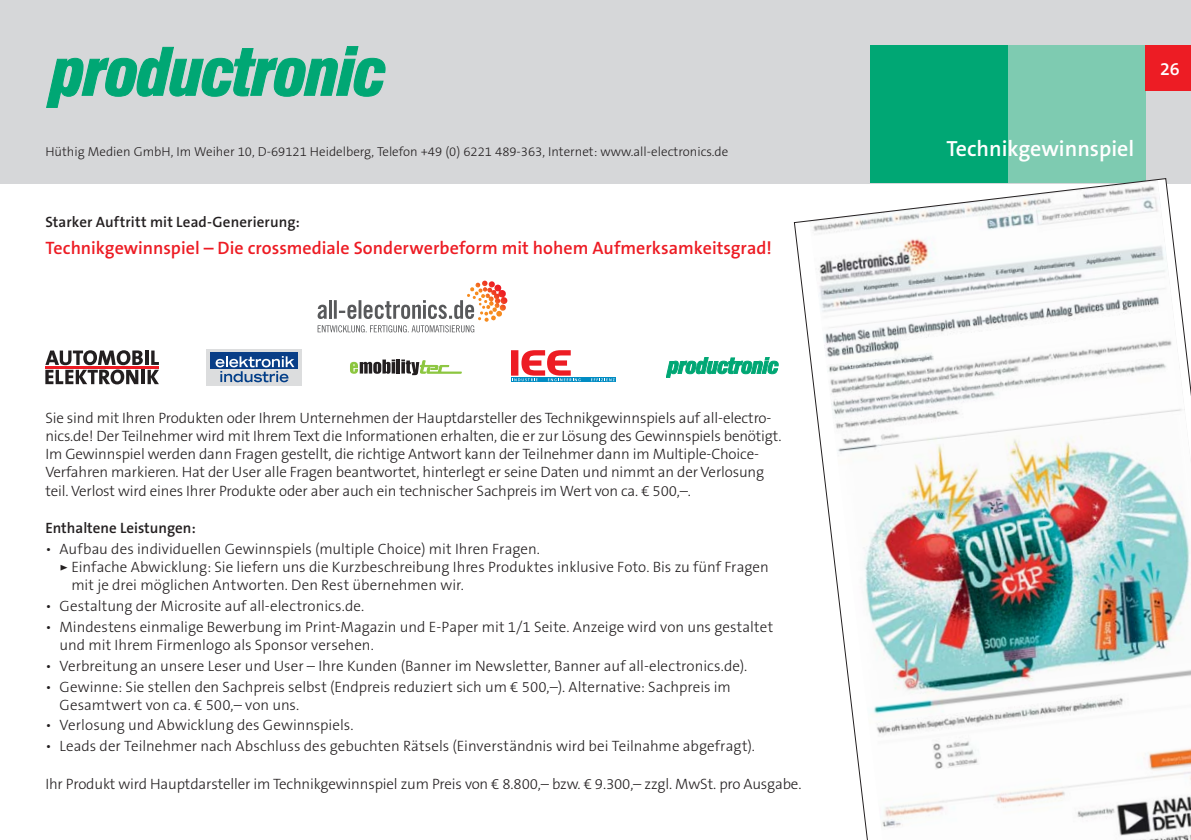
<style>
.page{position:relative;width:1191px;height:840px;background:#fff}
.page>*{position:absolute;margin:0;border:0;box-sizing:border-box;transform-origin:0 0}
.t1{font:600 22px "The Sans Os F";color:#fff}
.t2{font:600 18px "The Sans Os F";letter-spacing:.005em;color:#ed1c24}
.t3{font:600 18px "The Sans Os F";color:#fff}
.t4{font:300 15px/18px "The Sans Os F";letter-spacing:-.01em;color:#231f20}
.t5{font:600 15px "The Sans Os F";letter-spacing:.005em;color:#231f20}
.t6{font:300 13px "The Sans Os F";color:#231f20}
</style>
<div class="page">
<div style="left:0;top:0;width:1191px;height:183px;background:#d6d7d9"></div>
<div style="left:1008px;top:45px;width:137px;height:138px;background:#7ecbb1"></div>
<div style="left:870px;top:45px;width:138px;height:138px;background:#00a774"></div>
<div style="left:1145px;top:45px;width:46px;height:46px;background:#ed1c24"></div>
<svg style="left:46px;top:46px;width:340px;height:62px"></svg>
<img style="left:793px;top:178px;width:398px;height:661px">
<svg style="left:317px;top:325px;width:157px;height:7px"></svg>
<svg style="left:317px;top:280px;width:190px;height:39px"></svg>
<svg style="left:45px;top:350px;width:114px;height:34px"></svg>
<svg style="left:350px;top:359px;width:45px;height:14px"></svg>
<hr style="left:396px;top:359px;width:4px;height:14px;background:#231f20">
<svg style="left:401px;top:359px;width:61px;height:16px"></svg>
<div style="left:207px;top:349px;width:95px;height:36px;background:#dcddde"></div>
<div style="left:210px;top:352px;width:88px;height:17px;background:#093e87"></div>
<svg style="left:216px;top:356px;width:78px;height:26px"></svg>
<svg style="left:666px;top:357px;width:112px;height:20px"></svg>
<svg style="left:511px;top:377px;width:105px;height:5px"></svg>
<svg style="left:591px;top:378px;width:23px;height:3px"></svg>
<div style="left:511px;top:350px;width:7px;height:25px;background:#ed1c24"></div>
<svg style="left:512px;top:350px;width:68px;height:31px"></svg>
<p class="t6" style="left:45px;top:145px;width:684px">Hüthig Medien GmbH, Im Weiher 10, D-69121 Heidelberg, Telefon +49 (0) 6221 489-363, Internet: www.all-electronics.de</p>
<p class="t5" style="left:45px;top:214px;width:256px">Starker Auftritt mit Lead-Generierung:</p>
<p class="t2" style="left:45px;top:239px;width:728px">Technikgewinnspiel – Die crossmediale Sonderwerbeform mit hohem Aufmerksamkeitsgrad!</p>
<p class="t4" style="left:45px;top:410px;width:737px">Sie sind mit Ihren Produkten oder Ihrem Unternehmen der Hauptdarsteller des Technikgewinnspiels auf all-electro&shy;nics.de! Der Teilnehmer wird mit Ihrem Text die Informationen erhalten, die er zur Lösung des Gewinnspiels benötigt.<br>Im Gewinnspiel werden dann Fragen gestellt, die richtige Antwort kann der Teilnehmer dann im Multiple-Choice-Verfahren markieren. Hat der User alle Fragen beantwortet, hinterlegt er seine Daten und nimmt an der Verlosung teil. Verlost wird eines Ihrer Produkte oder aber auch ein technischer Sachpreis im Wert von ca. € 500,–.</p>
<p class="t5" style="left:45px;top:520px;width:152px">Enthaltene Leistungen:</p>
<p class="t4" style="left:71px;top:540px;width:699px;text-indent:-26px">• Aufbau des individuellen Gewinnspiels (multiple Choice) mit Ihren Fragen.<br>Einfache Abwicklung: Sie liefern uns die Kurzbeschreibung Ihres Produktes inklusive Foto. Bis zu fünf Fragen mit je drei möglichen Antworten. Den Rest übernehmen wir.</p>
<p class="t4" style="left:45px;top:597px;width:320px">• Gestaltung der Microsite auf all-electronics.de.</p>
<p class="t4" style="left:60px;top:618px;width:715px;text-indent:-14px">• Mindestens einmalige Bewerbung im Print-Magazin und E-Paper mit 1/1 Seite. Anzeige wird von uns gestaltet und mit Ihrem Firmenlogo als Sponsor versehen.</p>
<p class="t4" style="left:45px;top:657px;width:703px">• Verbreitung an unsere Leser und User – Ihre Kunden (Banner im Newsletter, Banner auf all-electronics.de).</p>
<p class="t4" style="left:60px;top:677px;width:673px;text-indent:-14px">• Gewinne: Sie stellen den Sachpreis selbst (Endpreis reduziert sich um € 500,–). Alternative: Sachpreis im<br>Gesamtwert von ca. € 500,– von uns.</p>
<p class="t4" style="left:45px;top:716px;width:310px">• Verlosung und Abwicklung des Gewinnspiels.</p>
<p class="t4" style="left:45px;top:737px;width:711px">• Leads der Teilnehmer nach Abschluss des gebuchten Rätsels (Einverständnis wird bei Teilnahme abgefragt).</p>
<p class="t4" style="left:45px;top:775px;width:757px">Ihr Produkt wird Hauptdarsteller im Technikgewinnspiel zum Preis von € 8.800,– bzw. € 9.300,– zzgl. MwSt. pro Ausgabe.</p>
<h1 class="t1" style="left:946px;top:138px;width:189px">Technikgewinnspiel</h1>
<p class="t3" style="left:1160px;top:60px;width:21px">26</p>
</div>
